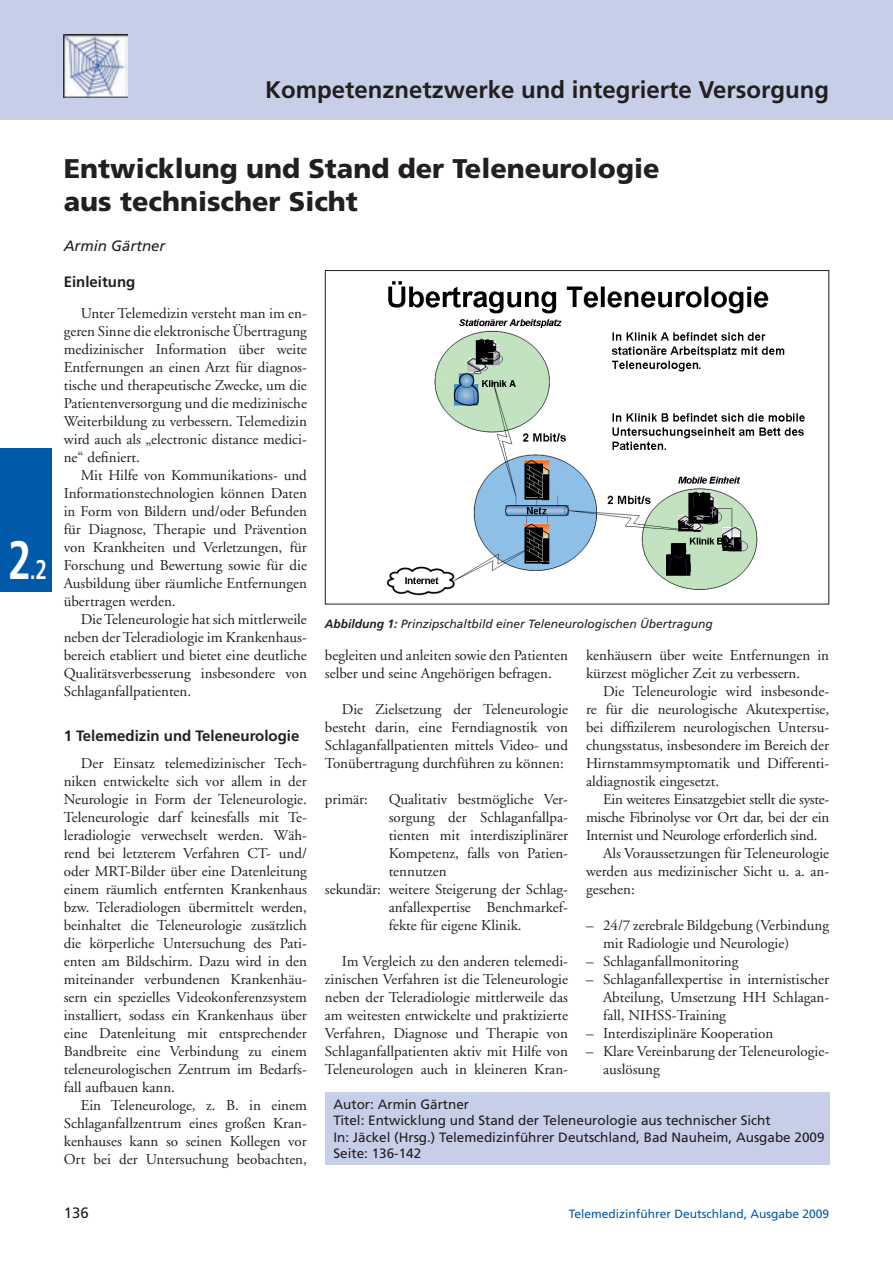
<style>
.page{position:relative;width:893px;height:1263px;background:#fff}
.page>*{position:absolute;margin:0;border:0;box-sizing:border-box;transform-origin:0 0}
.t1{font:900 27px/32.4px "Frutiger";color:#231f20}
.t2{font:700 condensed 27px "Frutiger";color:#fff;scale:.85 1}
.t3{font:700 24px "Frutiger";color:#231f20}
.t4{font:15px/18px "Adobe Garamond";color:#231f20;text-align:justify}
.t5{font:15px "Adobe Garamond";letter-spacing:-.02em;color:#231f20}
.t6{font:700 15px "Frutiger";color:#231f20}
.t7{font:italic 15px "Frutiger";color:#231f20}
.t8{font:15px "Frutiger";color:#231f20}
.t9{font:13.5px/16.2px "Frutiger";color:#231f20}
.t10{font:italic 12px "Frutiger";color:#231f20}
.t11{font:12px "Frutiger";color:#0159a9}
.s1{font-size:54px}
.s2{font-weight:700}
</style>
<div class="page">
<div style="left:0;top:0;width:893px;height:119px;background:#c7cee8"></div>
<img style="left:64px;top:34px;width:64px;height:64px">
<div style="left:0;top:448px;width:51px;height:143px;background:#0159a9"></div>
<div style="left:325px;top:1093px;width:504px;height:72px;background:#c7cee8"></div>
<img style="left:386px;top:281px;width:419px;height:315px">
<h2 class="t3" style="left:265px;top:76px;width:566px">Kompetenznetzwerke und integrierte Versorgung</h2>
<h1 class="t2" style="left:7px;top:553px;width:48px"><span class="s1">2</span>.2</h1>
<h1 class="t1" style="left:64px;top:152px;width:597px">Entwicklung und Stand der Teleneurologie aus technischer Sicht</h1>
<p class="t7" style="left:64px;top:237px;width:103px">Armin Gärtner</p>
<p class="t6" style="left:64px;top:273px;width:73px">Einleitung</p>
<p class="t4" style="left:64px;top:304px;width:245px;text-indent:17px">Unter Telemedizin versteht man im en&shy;geren Sinne die elektronische Übertragung medizinischer Information über weite Entfernungen an einen Arzt für diagnos&shy;tische und therapeutische Zwecke, um die Patientenversorgung und die medizinische Weiterbildung zu verbessern. Telemedizin wird auch als „electronic distance medici&shy;ne“ definiert.</p>
<p class="t4" style="left:64px;top:466px;width:245px;text-indent:17px">Mit Hilfe von Kommunikations- und Informationstechnologien können Daten in Form von Bildern und/oder Befunden für Diagnose, Therapie und Prävention von Krankheiten und Verletzungen, für Forschung und Bewertung sowie für die Ausbildung über räumliche Entfernungen übertragen werden.</p>
<p class="t4" style="left:64px;top:610px;width:245px;text-indent:17px">Die Teleneurologie hat sich mittlerweile neben der Teleradiologie im Krankenhaus&shy;bereich etabliert und bietet eine deutliche Qualitätsverbesserung insbesondere von Schlaganfallpatienten.</p>
<p class="t6" style="left:64px;top:727px;width:237px">1 Telemedizin und Teleneurologie</p>
<p class="t4" style="left:64px;top:754px;width:245px;text-indent:17px">Der Einsatz telemedizinischer Tech&shy;niken entwickelte sich vor allem in der Neurologie in Form der Teleneurologie.<br>Teleneurologie darf keinesfalls mit Te&shy;leradiologie verwechselt werden. Wäh&shy;rend bei letzterem Verfahren CT- und/ oder MRT-Bilder über eine Datenleitung einem räumlich entfernten Krankenhaus bzw. Teleradiologen übermittelt werden, beinhaltet die Teleneurologie zusätzlich die körperliche Untersuchung des Pati&shy;enten am Bildschirm. Dazu wird in den miteinander verbundenen Krankenhäu&shy;sern ein spezielles Videokonferenzsystem installiert, sodass ein Krankenhaus über eine Datenleitung mit entsprechender Bandbreite eine Verbindung zu einem teleneurologischen Zentrum im Bedarfs&shy;fall aufbauen kann.</p>
<p class="t4" style="left:64px;top:1096px;width:245px;text-indent:17px">Ein Teleneurologe, z. B. in einem Schlaganfallzentrum eines großen Kran&shy;kenhauses kann so seinen Kollegen vor Ort bei der Untersuchung beobachten,</p>
<p class="t10" style="left:325px;top:617px;width:389px"><span class="s2">Abbildung 1:</span> Prinzipschaltbild einer Teleneurologischen Übertragung</p>
<p class="t4" style="left:325px;top:646px;width:245px">begleiten und anleiten sowie den Patienten selber und seine Angehörigen befragen.</p>
<p class="t4" style="left:325px;top:700px;width:245px;text-indent:17px">Die Zielsetzung der Teleneurologie besteht darin, eine Ferndiagnostik von Schlaganfallpatienten mittels Video- und Tonübertragung durchführen zu können:</p>
<p class="t4" style="left:325px;top:790px;width:45px">primär:</p>
<p class="t4" style="left:389px;top:790px;width:181px">Qualitativ bestmögliche Ver-</p>
<p class="t4" style="left:389px;top:808px;width:181px">sorgung der Schlaganfallpa-</p>
<p class="t4" style="left:389px;top:826px;width:181px">tienten mit interdisziplinärer</p>
<p class="t4" style="left:389px;top:844px;width:181px">Kompetenz, falls von Patien-</p>
<p class="t4" style="left:389px;top:862px;width:59px">tennutzen</p>
<p class="t4" style="left:325px;top:880px;width:245px">sekundär: weitere Steigerung der Schlag-</p>
<p class="t4" style="left:389px;top:898px;width:181px">anfallexpertise Benchmarkef-</p>
<p class="t4" style="left:389px;top:916px;width:134px">fekte für eigene Klinik.</p>
<p class="t4" style="left:325px;top:952px;width:245px;text-indent:17px">Im Vergleich zu den anderen telemedi&shy;zinischen Verfahren ist die Teleneurologie neben der Teleradiologie mittlerweile das am weitesten entwickelte und praktizierte Verfahren, Diagnose und Therapie von Schlaganfallpatienten aktiv mit Hilfe von Teleneurologen auch in kleineren Kran-</p>
<p class="t4" style="left:586px;top:646px;width:245px">kenhäusern über weite Entfernungen in kürzest möglicher Zeit zu verbessern.</p>
<p class="t4" style="left:586px;top:682px;width:245px;text-indent:17px">Die Teleneurologie wird insbesonde&shy;re für die neurologische Akutexpertise, bei diffizilerem neurologischen Untersu&shy;chungsstatus, insbesondere im Bereich der Hirnstammsymptomatik und Differenti&shy;aldiagnostik eingesetzt.</p>
<p class="t5" style="left:603px;top:791px;width:228px">Ein weiteres Einsatzgebiet stellt die syste-</p>
<p class="t5" style="left:586px;top:809px;width:245px">mische Fibrinolyse vor Ort dar, bei der ein</p>
<p class="t5" style="left:586px;top:827px;width:233px">Internist und Neurologe erforderlich sind.</p>
<p class="t4" style="left:603px;top:844px;width:228px">Als Voraussetzungen für Teleneurologie</p>
<p class="t4" style="left:586px;top:862px;width:245px">werden aus medizinischer Sicht u. a. an-</p>
<p class="t4" style="left:586px;top:880px;width:50px">gesehen:</p>
<p class="t4" style="left:603px;top:916px;width:228px;text-indent:-17px">– 24/7 zerebrale Bildgebung (Verbindung mit Radiologie und Neurologie)</p>
<p class="t4" style="left:586px;top:952px;width:154px">– Schlaganfallmonitoring</p>
<p class="t4" style="left:603px;top:970px;width:228px;text-indent:-17px">– Schlaganfallexpertise in internistischer Abteilung, Umsetzung HH Schlagan&shy;fall, NIHSS-Training</p>
<p class="t4" style="left:586px;top:1024px;width:189px">– Interdisziplinäre Kooperation</p>
<p class="t4" style="left:603px;top:1042px;width:228px;text-indent:-17px">– Klare Vereinbarung der Teleneurologie&shy;auslösung</p>
<p class="t9" style="left:333px;top:1096px;width:493px">Autor: Armin Gärtner<br>Titel: Entwicklung und Stand der Teleneurologie aus technischer Sicht<br>In: Jäckel (Hrsg.) Telemedizinführer Deutschland, Bad Nauheim, Ausgabe 2009<br>Seite: 136-142</p>
<p class="t8" style="left:64px;top:1204px;width:27px">136</p>
<p class="t11" style="left:569px;top:1206px;width:262px">Telemedizinführer Deutschland, Ausgabe 2009</p>
</div>
